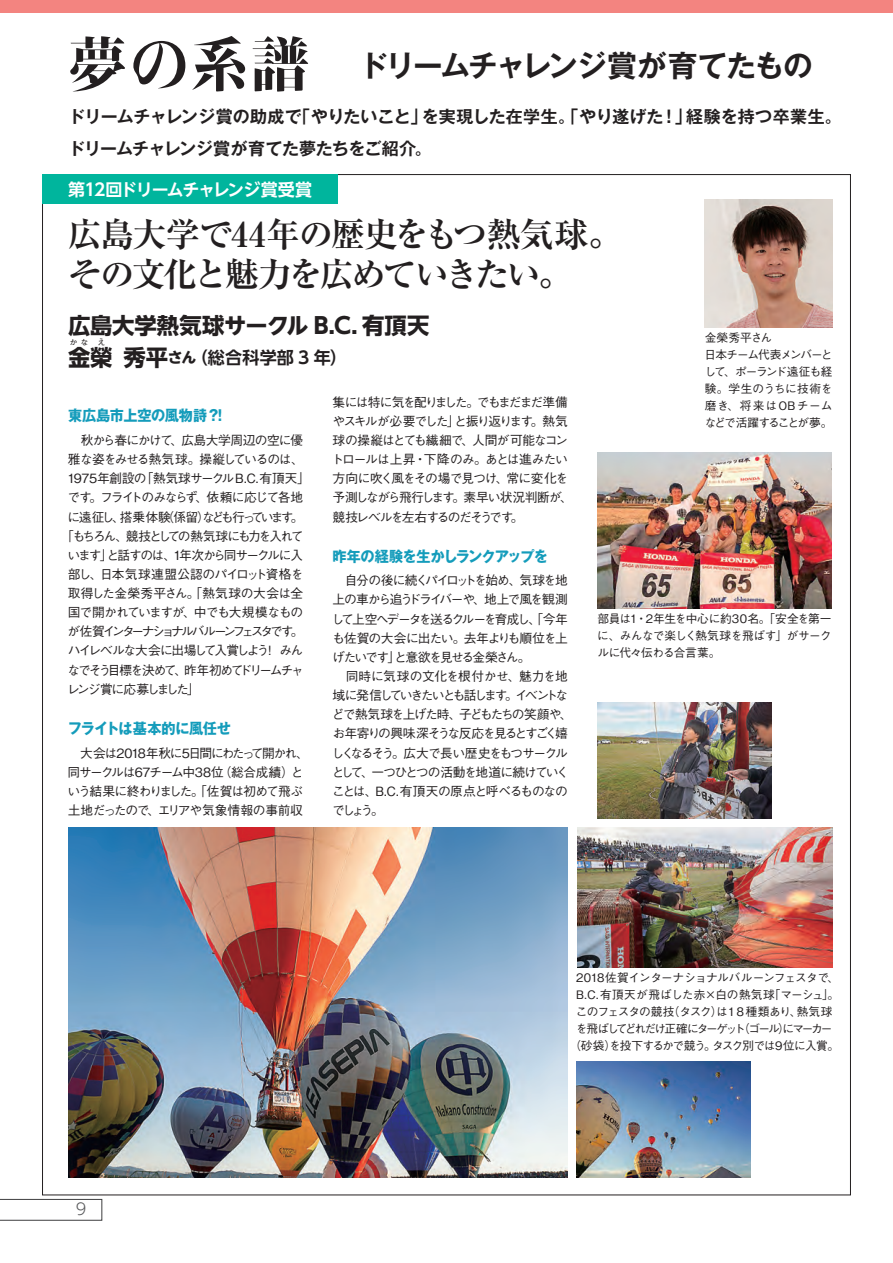
<style>
.page{position:relative;width:893px;height:1263px;background:#fff}
.page>*{position:absolute;margin:0;border:0;box-sizing:border-box;transform-origin:0 0}
.t1{font:700 34.05px/40.3px "Ryumin Pro";letter-spacing:-.06em;color:#231f20}
.t2{font:700 29.7px "Gothic MB101 Pr 6 N De";letter-spacing:-.055em;color:#231f20}
.t3{font:700 22.35px/32px "UD Shin Go NT Pr 6 N";letter-spacing:-.005em;color:#231f20}
.t4{font:700 16.95px/32px "Gothic MB101 Pr 6 N De";letter-spacing:-.005em;color:#231f20}
.t5{font:700 16.95px "UD Shin Go NT Pr 6 N De";letter-spacing:-.075em;color:#fff}
.t6{font:700 16.95px "UD Shin Go NT Pr 6 N De";letter-spacing:.015em;color:#231f20}
.t7{font:300 15.9px "UD Shin Go NT Pr 6 N";color:#57585a}
.t8{font:700 14.85px "Gothic MB101 Pro";letter-spacing:-.03em;color:#149cbb;scale:.95 1}
.t9{font:700 14.85px "Gothic MB101 Pro";letter-spacing:-.01em;color:#149cbb;scale:.95 1}
.t10{font:500 12.75px/19.2px "Gothic BBB Pr 6 N";letter-spacing:-.105em;color:#231f20}
.t11{font:500 12.75px "Gothic BBB Pr 6 N";letter-spacing:-.17em;color:#231f20}
.t12{font:500 12.75px "Gothic BBB Pr 6 N";letter-spacing:-.155em;color:#231f20}
.t13{font:500 12.75px "Gothic BBB Pr 6 N";letter-spacing:-.035em;color:#231f20}
.t14{font:500 12.75px "Gothic BBB Pr 6 N";letter-spacing:-.215em;color:#231f20}
.t15{font:500 12.75px "Gothic BBB Pr 6 N";letter-spacing:-.13em;color:#231f20}
.t16{font:500 12.75px "Gothic BBB Pr 6 N";letter-spacing:-.06em;color:#231f20}
.t17{font:500 12.75px "Gothic BBB Pr 6 N";letter-spacing:-.085em;color:#231f20}
.t18{font:500 12.75px "Gothic BBB Pr 6 N";letter-spacing:-.065em;color:#231f20}
.t19{font:500 12.75px "Gothic BBB Pr 6 N";letter-spacing:-.02em;color:#231f20}
.t20{font:500 12.75px "Gothic BBB Pr 6 N";letter-spacing:-.07em;color:#231f20}
.t21{font:500 11.7px/17px "Gothic BBB Pr 6 N";letter-spacing:-.065em;color:#231f20}
.t22{font:500 7.95px "UD Shin Go NT Pr 6 N";color:#231f20}
.t23{font:500 7.5px "UD Shin Go NT Pr 6 N";color:#231f20}
.s1{font-family:"Kocho Std";font-weight:800;font-size:59.55px}
.s2{font-family:"UD Shin Go NT Pr 6 N";font-size:22.35px}
.s3{font-family:"UD Shin Go NT Pr 6 N";font-size:14.85px}
</style>
<div class="page">
<div style="left:0;top:0;width:893px;height:13px;background:#f38480"></div>
<div style="left:42px;top:174px;width:296px;height:30px;background:#00b59d"></div>
<img style="left:68px;top:827px;width:500px;height:351px">
<img style="left:576px;top:1062px;width:174px;height:116px">
<img style="left:597px;top:702px;width:175px;height:117px">
<img style="left:597px;top:452px;width:234px;height:156px">
<img style="left:577px;top:827px;width:255px;height:140px">
<img style="left:705px;top:200px;width:127px;height:127px">
<svg style="left:0;top:1199px;width:102px;height:21px"></svg>
<h2 class="t2" style="left:68px;top:41px;width:746px"><span class="s1">夢の系譜</span> ドリームチャレンジ賞が育てたもの</h2>
<h3 class="t4" style="left:68px;top:100px;width:775px">ドリームチャレンジ賞の助成で「やりたいこと」を実現した在学生。「やり遂げた！」経験を持つ卒業生。ドリームチャレンジ賞が育てた夢たちをご紹介。</h3>
<h3 class="t5" style="left:68px;top:175px;width:246px">第12回ドリームチャレンジ賞受賞</h3>
<h1 class="t1" style="left:68px;top:212px;width:556px">広島大学で44年の歴史をもつ熱気球。その文化と魅力を広めていきたい。</h1>
<h3 class="t3" style="left:68px;top:309px;width:363px">広島大学熱気球サークル B.C. 有頂天金榮</h3>
<p class="t23" style="left:70px;top:336px;width:20px">かな</p>
<p class="t22" style="left:97px;top:336px;width:9px">え</p>
<h3 class="t6" style="left:124px;top:343px;width:225px"><span class="s2">秀平</span><span class="s3">さん</span>（総合科学部 3 年）</h3>
<p class="t9" style="left:68px;top:403px;width:164px">東広島市上空の風物詩?!</p>
<p class="t16" style="left:68px;top:430px;width:237px">　秋から春にかけて、広島大学周辺の空に優</p>
<p class="t17" style="left:68px;top:449px;width:237px">雅な姿をみせる熱気球。操縦しているのは、</p>
<p class="t13" style="left:68px;top:468px;width:244px">1975年創設の「熱気球サークルB.C.有頂天」</p>
<p class="t10" style="left:67px;top:487px;width:237px">です。フライトのみならず、依頼に応じて各地</p>
<p class="t12" style="left:68px;top:506px;width:237px">に遠征し、搭乗体験（係留）なども行っています。</p>
<p class="t11" style="left:61px;top:526px;width:244px">「もちろん、競技としての熱気球にも力を入れて</p>
<p class="t15" style="left:68px;top:545px;width:237px">います」と話すのは、1年次から同サークルに入</p>
<p class="t18" style="left:68px;top:564px;width:237px">部し、日本気球連盟公認のパイロット資格を</p>
<p class="t19" style="left:68px;top:583px;width:237px">取得した金榮秀平さん。「熱気球の大会は全</p>
<p class="t20" style="left:68px;top:602px;width:237px">国で開かれていますが、中でも大規模なもの</p>
<p class="t14" style="left:68px;top:621px;width:237px">が佐賀インターナショナルバルーンフェスタです。</p>
<p class="t10" style="left:68px;top:640px;width:237px">ハイレベルな大会に出場して入賞しよう！ みん</p>
<p class="t11" style="left:68px;top:659px;width:238px">なでそう目標を決めて、昨年初めてドリームチャ</p>
<p class="t12" style="left:67px;top:679px;width:134px">レンジ賞に応募しました」</p>
<p class="t8" style="left:68px;top:716px;width:173px">フライトは基本的に風任せ</p>
<p class="t10" style="left:68px;top:742px;width:243px">　大会は2018年秋に5日間にわたって開かれ、同サークルは67チーム中38位（総合成績）という結果に終わりました。「佐賀は初めて飛ぶ土地だったので、エリアや気象情報の事前収</p>
<p class="t10" style="left:331px;top:391px;width:243px">集には特に気を配りました。でもまだまだ準備やスキルが必要でした」と振り返ります。熱気球の操縦はとても繊細で、人間が可能なコントロールは上昇・下降のみ。あとは進みたい方向に吹く風をその場で見つけ、常に変化を予測しながら飛行します。素早い状況判断が、競技レベルを左右するのだそうです。</p>
<p class="t8" style="left:333px;top:544px;width:228px">昨年の経験を生かしランクアップを</p>
<p class="t10" style="left:332px;top:570px;width:242px">　自分の後に続くパイロットを始め、気球を地上の車から追うドライバーや、地上で風を観測して上空へデータを送るクルーを育成し、「今年も佐賀の大会に出たい。去年よりも順位を上げたいです」と意欲を見せる金榮さん。<br>　同時に気球の文化を根付かせ、魅力を地域に発信していきたいとも話します。イベントなどで熱気球を上げた時、子どもたちの笑顔や、お年寄りの興味深そうな反応を見るとすごく嬉しくなるそう。広大で長い歴史をもつサークルとして、一つひとつの活動を地道に続けていくことは、B.C.有頂天の原点と呼べるものなのでしょう。</p>
<p class="t21" style="left:704px;top:328px;width:130px">金榮秀平さん<br>日本チーム代表メンバーとして、ポーランド遠征も経験。学生のうちに技術を磨き、将来はOBチームなどで活躍することが夢。</p>
<p class="t21" style="left:597px;top:609px;width:236px;text-align:justify">部員は1・2年生を中心に約30名。「安全を第一に、みんなで楽しく熱気球を飛ばす」がサークルに代々伝わる合言葉。</p>
<p class="t7" style="left:76px;top:1196px;width:12px">9</p>
<p class="t21" style="left:569px;top:968px;width:271px;text-align:center">2018佐賀インターナショナルバルーンフェスタで、<br>B.C.有頂天が飛ばした赤×白の熱気球「マーシュ」。このフェスタの競技（タスク）は１８種類あり、熱気球を飛ばしてどれだけ正確にターゲット（ゴール）にマーカー（砂袋）を投下するかで競う。タスク別では9位に入賞。</p>
</div>
